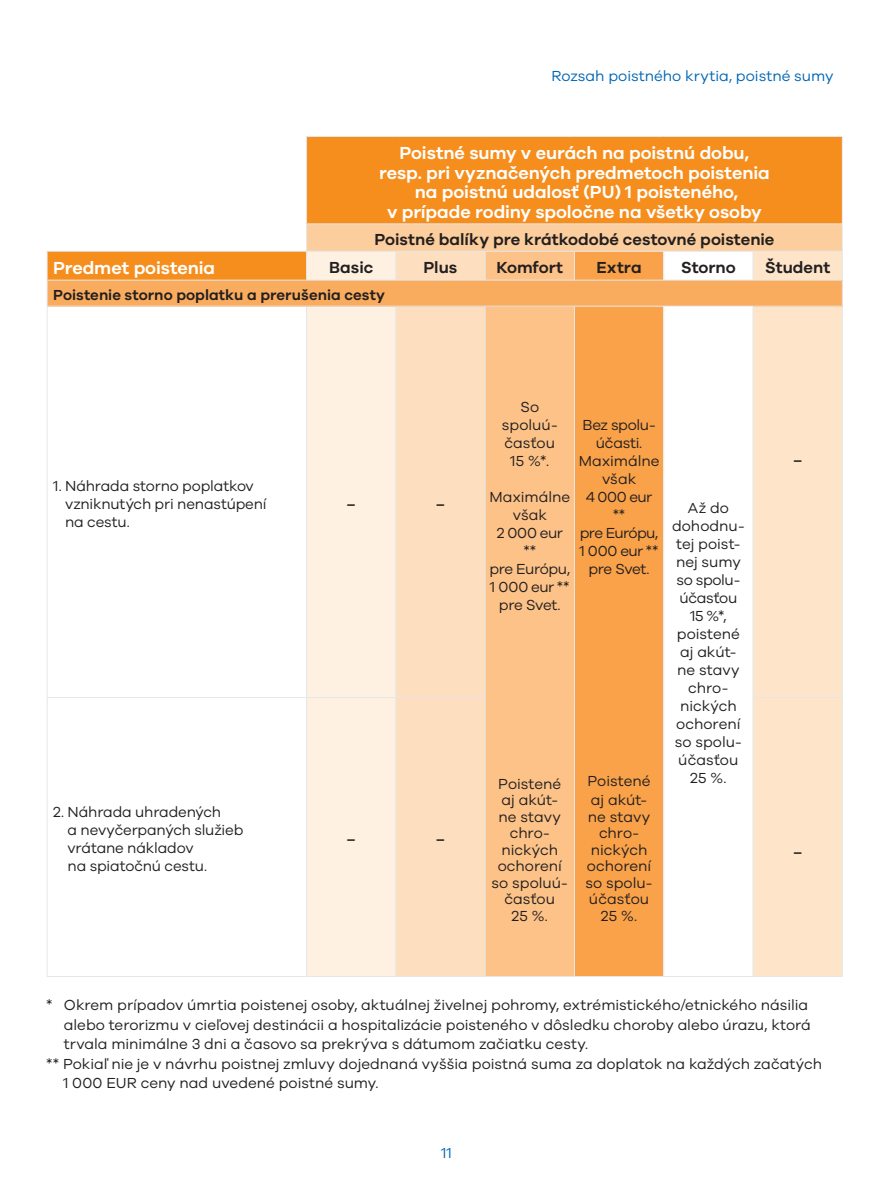
<style>
.page{position:relative;width:893px;height:1191px;background:#fff}
.page>*{position:absolute;margin:0;border:0;box-sizing:border-box;transform-origin:0 0}
.t1{font:600 18px/19.5px "UNIQA Galano";letter-spacing:-.005em;color:#fff;text-align:center}
.t2{font:600 16.5px "UNIQA Galano";color:#231f20}
.tabulka_text_do_leva{font:15px/18px "UNIQA Galano";letter-spacing:-.005em;color:#231f20;text-align:center}
.tabulka_text_do_leva-2{font:15px/18px "UNIQA Galano";letter-spacing:-.025em;color:#231f20;text-align:center}
.t3{font:600 15px "UNIQA Galano";letter-spacing:.005em;color:#231f20}
.t4{font:15px "UNIQA Galano";color:#0166b3}
.tabulka_text_do_leva-3{font:15px/18px "UNIQA Galano";letter-spacing:-.04em;color:#231f20;text-align:center}
</style>
<div class="page">
<div style="left:307px;top:136px;width:535px;height:88px;background:#f68e1e"></div>
<div style="left:307px;top:224px;width:535px;height:27px;background:#fdce9d"></div>
<div style="left:47px;top:251px;width:260px;height:29px;background:#f68e1e"></div>
<div style="left:307px;top:252px;width:88px;height:724px;background:#fef1e2"></div>
<div style="left:396px;top:252px;width:89px;height:724px;background:#fddebe"></div>
<div style="left:485px;top:252px;width:89px;height:724px;background:#fcc287"></div>
<div style="left:575px;top:252px;width:88px;height:724px;background:#f9a249"></div>
<div style="left:754px;top:252px;width:88px;height:724px;background:#fee5c9"></div>
<div style="left:47px;top:280px;width:795px;height:26px;background:#faac5e"></div>
<hr style="left:47px;top:251px;width:260px;height:1px;background:#e6e7e9">
<hr style="left:47px;top:306px;width:1px;height:391px;background:#e6e7e9">
<hr style="left:306px;top:306px;width:1px;height:391px;background:#e6e7e9">
<hr style="left:574px;top:306px;width:1px;height:391px;background:#e6e7e9">
<hr style="left:664px;top:306px;width:89px;height:1px;background:#e6e7e9">
<hr style="left:663px;top:306px;width:1px;height:391px;background:#e6e7e9">
<hr style="left:753px;top:306px;width:90px;height:1px;background:#e6e7e9">
<hr style="left:753px;top:306px;width:1px;height:391px;background:#e6e7e9">
<hr style="left:842px;top:306px;width:1px;height:391px;background:#e6e7e9">
<hr style="left:574px;top:697px;width:1px;height:279px;background:#e6e7e9">
<hr style="left:663px;top:697px;width:1px;height:279px;background:#e6e7e9">
<hr style="left:395px;top:306px;width:1px;height:391px;background:#e6e7e9">
<hr style="left:485px;top:306px;width:1px;height:391px;background:#e6e7e9">
<hr style="left:47px;top:698px;width:1px;height:278px;background:#e6e7e9">
<hr style="left:306px;top:698px;width:1px;height:278px;background:#e6e7e9">
<hr style="left:395px;top:698px;width:1px;height:278px;background:#e6e7e9">
<hr style="left:485px;top:698px;width:1px;height:278px;background:#e6e7e9">
<hr style="left:753px;top:698px;width:1px;height:278px;background:#e6e7e9">
<hr style="left:842px;top:698px;width:1px;height:278px;background:#e6e7e9">
<hr style="left:47px;top:976px;width:260px;height:1px;background:#e6e7e9">
<hr style="left:307px;top:976px;width:89px;height:1px;background:#e6e7e9">
<hr style="left:396px;top:976px;width:89px;height:1px;background:#e6e7e9">
<hr style="left:485px;top:976px;width:89px;height:1px;background:#e6e7e9">
<hr style="left:574px;top:976px;width:90px;height:1px;background:#e6e7e9">
<hr style="left:664px;top:976px;width:89px;height:1px;background:#e6e7e9">
<hr style="left:753px;top:976px;width:90px;height:1px;background:#e6e7e9">
<hr style="left:47px;top:280px;width:260px;height:1px;background:#e6e7e9">
<svg style="left:47px;top:252px;width:1px;height:54px"></svg>
<hr style="left:47px;top:306px;width:260px;height:1px;background:#e6e7e9">
<hr style="left:307px;top:306px;width:89px;height:1px;background:#e6e7e9">
<hr style="left:396px;top:306px;width:89px;height:1px;background:#e6e7e9">
<hr style="left:485px;top:306px;width:89px;height:1px;background:#e6e7e9">
<hr style="left:574px;top:306px;width:90px;height:1px;background:#e6e7e9">
<hr style="left:306px;top:136px;width:90px;height:1px;background:#e6e7e9">
<hr style="left:306px;top:137px;width:1px;height:86px;background:#e6e7e9">
<hr style="left:396px;top:136px;width:89px;height:1px;background:#e6e7e9">
<hr style="left:485px;top:136px;width:89px;height:1px;background:#e6e7e9">
<hr style="left:574px;top:136px;width:90px;height:1px;background:#e6e7e9">
<hr style="left:664px;top:136px;width:89px;height:1px;background:#e6e7e9">
<hr style="left:753px;top:136px;width:90px;height:1px;background:#e6e7e9">
<hr style="left:842px;top:137px;width:1px;height:86px;background:#e6e7e9">
<hr style="left:306px;top:223px;width:90px;height:1px;background:#e6e7e9">
<hr style="left:396px;top:223px;width:89px;height:1px;background:#e6e7e9">
<hr style="left:485px;top:223px;width:89px;height:1px;background:#e6e7e9">
<hr style="left:574px;top:223px;width:90px;height:1px;background:#e6e7e9">
<hr style="left:664px;top:223px;width:89px;height:1px;background:#e6e7e9">
<hr style="left:753px;top:223px;width:90px;height:1px;background:#e6e7e9">
<hr style="left:307px;top:251px;width:89px;height:1px;background:#e6e7e9">
<svg style="left:306px;top:224px;width:1px;height:56px"></svg>
<hr style="left:396px;top:251px;width:89px;height:1px;background:#e6e7e9">
<svg style="left:395px;top:252px;width:1px;height:28px"></svg>
<hr style="left:485px;top:251px;width:89px;height:1px;background:#e6e7e9">
<svg style="left:485px;top:252px;width:1px;height:28px"></svg>
<hr style="left:574px;top:251px;width:90px;height:1px;background:#e6e7e9">
<svg style="left:574px;top:252px;width:1px;height:28px"></svg>
<hr style="left:664px;top:251px;width:89px;height:1px;background:#e6e7e9">
<svg style="left:663px;top:252px;width:1px;height:28px"></svg>
<hr style="left:753px;top:251px;width:90px;height:1px;background:#e6e7e9">
<svg style="left:753px;top:252px;width:1px;height:28px"></svg>
<svg style="left:842px;top:224px;width:1px;height:82px"></svg>
<hr style="left:307px;top:280px;width:89px;height:1px;background:#e6e7e9">
<hr style="left:396px;top:280px;width:89px;height:1px;background:#e6e7e9">
<hr style="left:485px;top:280px;width:89px;height:1px;background:#e6e7e9">
<hr style="left:574px;top:280px;width:90px;height:1px;background:#e6e7e9">
<hr style="left:664px;top:280px;width:89px;height:1px;background:#e6e7e9">
<hr style="left:753px;top:280px;width:90px;height:1px;background:#e6e7e9">
<hr style="left:47px;top:697px;width:260px;height:1px;background:#e6e7e9">
<hr style="left:307px;top:697px;width:89px;height:1px;background:#e6e7e9">
<hr style="left:396px;top:697px;width:89px;height:1px;background:#e6e7e9">
<hr style="left:753px;top:697px;width:90px;height:1px;background:#e6e7e9">
<p class="t4" style="left:552px;top:67px;width:283px">Rozsah poistného krytia, poistné sumy</p>
<p class="t1" style="left:379px;top:143px;width:392px">Poistné sumy v eurách na poistnú dobu, resp. pri vyznačených predmetoch poistenia na poistnú udalosť (PU) 1 poisteného,<br>v prípade rodiny spoločne na všetky osoby</p>
<p class="t2" style="left:374px;top:230px;width:401px">Poistné balíky pre krátkodobé cestovné poistenie</p>
<p class="t1" style="left:53px;top:258px;width:164px">Predmet poistenia</p>
<p class="t2" style="left:329px;top:258px;width:46px">Basic</p>
<p class="t2" style="left:424px;top:258px;width:35px">Plus</p>
<p class="t2" style="left:496px;top:258px;width:68px">Komfort</p>
<p class="t2" style="left:596px;top:258px;width:47px">Extra</p>
<p class="t2" style="left:681px;top:258px;width:56px">Storno</p>
<p class="t2" style="left:765px;top:258px;width:67px">Študent</p>
<p class="t3" style="left:53px;top:286px;width:333px">Poistenie storno poplatku a prerušenia cesty</p>
<p class="tabulka_text_do_leva" style="left:65px;top:476px;width:203px;text-align:left;text-indent:-12px">1. Náhrada storno poplatkov vzniknutých pri nenastúpení na cestu.</p>
<p class="tabulka_text_do_leva" style="left:68px;top:802px;width:177px;text-align:left;text-indent:-14px">2. Náhrada uhradených<br>a nevyčerpaných služieb vrátane nákladov<br>na spiatočnú cestu.</p>
<p class="t3" style="left:347px;top:495px;width:11px">–</p>
<p class="t3" style="left:436px;top:495px;width:11px">–</p>
<p class="t3" style="left:347px;top:830px;width:11px">–</p>
<p class="t3" style="left:436px;top:830px;width:11px">–</p>
<p class="tabulka_text_do_leva" style="left:502px;top:397px;width:57px">So spoluú&shy;časťou<br>15 %*.</p>
<p class="tabulka_text_do_leva" style="left:489px;top:487px;width:82px">Maximálne však</p>
<p class="tabulka_text_do_leva-2" style="left:489px;top:523px;width:82px">2 000 eur **<br>pre Európu,<br>1 000 eur ** pre Svet.</p>
<p class="tabulka_text_do_leva-2" style="left:582px;top:415px;width:75px">Bez spolu&shy;účasti.</p>
<p class="tabulka_text_do_leva" style="left:579px;top:451px;width:82px">Maximálne však</p>
<p class="tabulka_text_do_leva-3" style="left:580px;top:487px;width:80px">4 000 eur **<br>pre Európu,</p>
<p class="tabulka_text_do_leva-2" style="left:579px;top:541px;width:81px">1 000 eur ** pre Svet.</p>
<p class="tabulka_text_do_leva" style="left:492px;top:775px;width:78px;line-height:16.5px">Poistené aj akút&shy;ne stavy chro&shy;nických ochorení so spoluú&shy;časťou<br>25 %.</p>
<p class="tabulka_text_do_leva" style="left:588px;top:770px;width:64px;line-height:19.5px;text-align:left">Poistené aj akút-</p>
<p class="tabulka_text_do_leva" style="left:586px;top:808px;width:68px;line-height:16.5px">ne stavy chro&shy;nických ochorení so spolu&shy;účasťou<br>25 %.</p>
<p class="tabulka_text_do_leva" style="left:672px;top:499px;width:74px">Až do dohodnu&shy;tej poist&shy;nej sumy so spolu&shy;účasťou<br>15 %*, poistené aj akút&shy;ne stavy chro&shy;nických ochorení so spolu&shy;účasťou<br>25 %.</p>
<p class="t3" style="left:793px;top:451px;width:11px">–</p>
<p class="t3" style="left:793px;top:842px;width:11px">–</p>
<p class="tabulka_text_do_leva" style="left:64px;top:995px;width:749px;line-height:19.5px;text-align:left;text-indent:-18px">* Okrem prípadov úmrtia poistenej osoby, aktuálnej živelnej pohromy, extrémistického/etnického násilia alebo terorizmu v cieľovej destinácii a hospitalizácie poisteného v dôsledku choroby alebo úrazu, ktorá trvala minimálne 3 dni a časovo sa prekrýva s dátumom začiatku cesty.</p>
<p class="tabulka_text_do_leva" style="left:63px;top:1053px;width:760px;line-height:19.5px;text-align:left;text-indent:-17px">** Pokiaľ nie je v návrhu poistnej zmluvy dojednaná vyššia poistná suma za doplatok na každých začatých<br>1 000 EUR ceny nad uvedené poistné sumy.</p>
<p class="t4" style="left:441px;top:1143px;width:12px">11</p>
</div>
